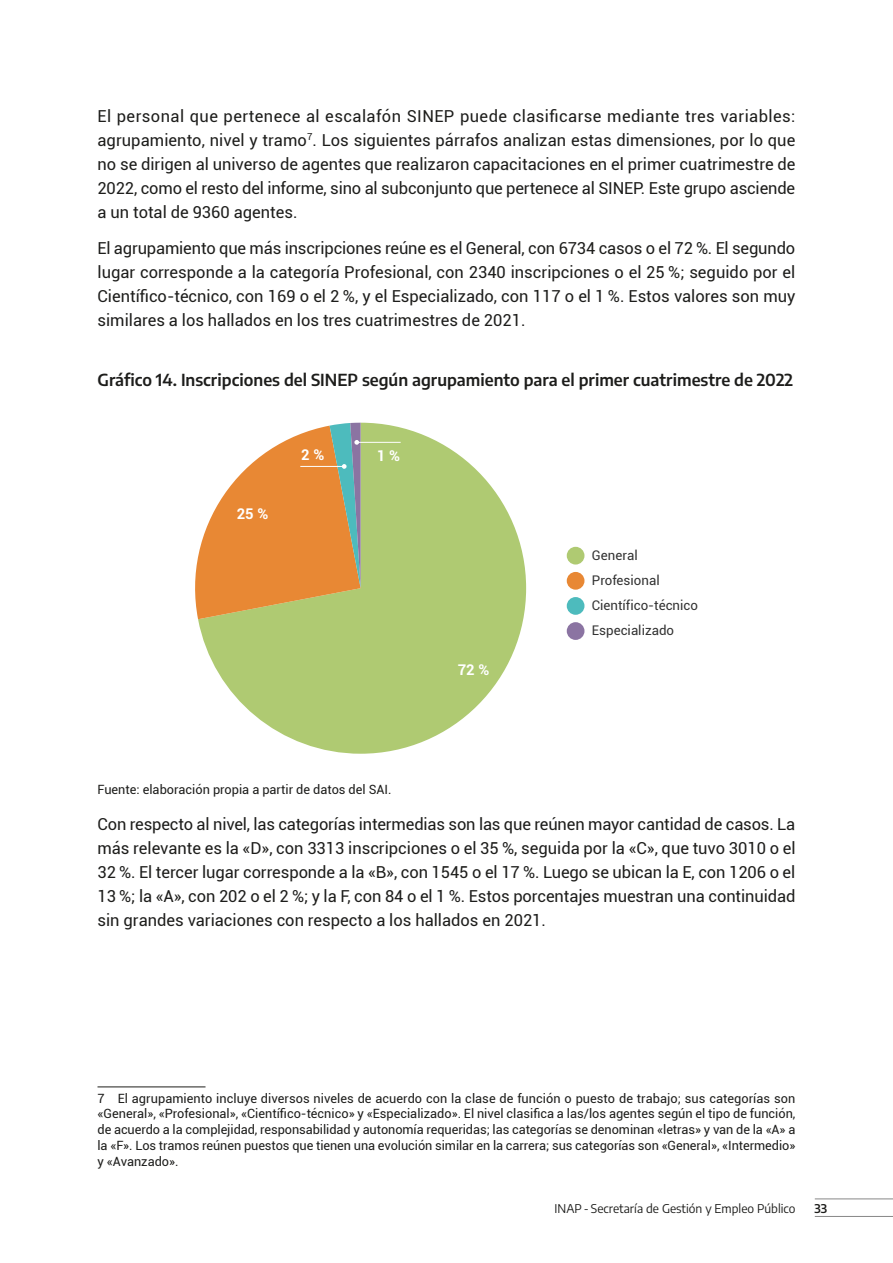
<style>
.page{position:relative;width:893px;height:1263px;background:#fff}
.page>*{position:absolute;margin:0;border:0;box-sizing:border-box;transform-origin:0 0}
.t1{font:16.5px/24px "Roboto";color:#1d1d1b;text-align:justify}
.t2{font:600 16.5px "Encode Sans";color:#1d1d1b}
.t3{font:700 14.85px "Roboto";color:#fff}
.t4{font:13.35px/25px "Roboto";color:#333}
.t5{font:12.75px/15.8px "Roboto";color:#1d1d1b;text-align:justify}
.t6{font:12px "Encode Sans";color:#1d1d1b}
.t7{font:600 12px "Encode Sans";color:#1d1d1b}
</style>
<div class="page">
<svg style="left:198px;top:423px;width:328px;height:331px;fill:#afca72"></svg>
<div style="left:567px;top:547px;width:17px;height:17px;background:#afca72;border-radius:50%"></div>
<div style="left:567px;top:572px;width:17px;height:18px;background:#e88834;border-radius:50%"></div>
<div style="left:567px;top:597px;width:17px;height:18px;background:#4dbbbd;border-radius:50%"></div>
<div style="left:567px;top:622px;width:17px;height:18px;background:#8b74a2;border-radius:50%"></div>
<hr style="left:357px;top:442px;width:44px;height:1px;background:#fff">
<svg style="left:195px;top:423px;width:166px;height:196px"></svg>
<hr style="left:98px;top:1087px;width:108px;height:1px;background:#1d1d1b">
<hr style="left:815px;top:1198px;width:78px;height:1px;background:#878787">
<hr style="left:815px;top:1216px;width:78px;height:1px;background:#878787">
<p class="t1" style="left:98px;top:103px;width:699px">El personal que pertenece al escalafón SINEP puede clasificarse mediante tres variables: agrupamiento, nivel y tramo<sup>7</sup>. Los siguientes párrafos analizan estas dimensiones, por lo que no se dirigen al universo de agentes que realizaron capacitaciones en el primer cuatrimestre de 2022, como el resto del informe, sino al subconjunto que pertenece al SINEP. Este grupo asciende a un total de 9360 agentes.</p>
<p class="t1" style="left:98px;top:235px;width:699px">El agrupamiento que más inscripciones reúne es el General, con 6734 casos o el 72 %. El segundo lugar corresponde a la categoría Profesional, con 2340 inscripciones o el 25 %; seguido por el Científico-técnico, con 169 o el 2 %, y el Especializado, con 117 o el 1 %. Estos valores son muy similares a los hallados en los tres cuatrimestres de 2021.</p>
<p class="t2" style="left:98px;top:368px;width:697px">Gráfico 14. Inscripciones del SINEP según agrupamiento para el primer cuatrimestre de 2022</p>
<p class="t3" style="left:237px;top:503px;width:33px">25 %</p>
<p class="t3" style="left:301px;top:444px;width:25px">2 %</p>
<p class="t3" style="left:377px;top:445px;width:25px">1 %</p>
<p class="t3" style="left:458px;top:659px;width:33px">72 %</p>
<p class="t4" style="left:592px;top:542px;width:108px">General<br>Profesional<br>Científico-técnico<br>Especializado</p>
<p class="t5" style="left:98px;top:781px;width:296px">Fuente: elaboración propia a partir de datos del SAI.</p>
<p class="t1" style="left:98px;top:811px;width:700px">Con respecto al nivel, las categorías intermedias son las que reúnen mayor cantidad de casos. La más relevante es la «D», con 3313 inscripciones o el 35 %, seguida por la «C», que tuvo 3010 o el 32 %. El tercer lugar corresponde a la «B», con 1545 o el 17 %. Luego se ubican la E, con 1206 o el 13 %; la «A», con 202 o el 2 %; y la F, con 84 o el 1 %. Estos porcentajes muestran una continuidad sin grandes variaciones con respecto a los hallados en 2021.</p>
<p class="t5" style="left:98px;top:1090px;width:699px">7 El agrupamiento incluye diversos niveles de acuerdo con la clase de función o puesto de trabajo; sus categorías son «General», «Profesional», «Científico-técnico» y «Especializado». El nivel clasifica a las/los agentes según el tipo de función, de acuerdo a la complejidad, responsabilidad y autonomía requeridas; las categorías se denominan «letras» y van de la «A» a la «F». Los tramos reúnen puestos que tienen una evolución similar en la carrera; sus categorías son «General», «Intermedio» y «Avanzado».</p>
<p class="t6" style="left:555px;top:1200px;width:242px">INAP - Secretaría de Gestión y Empleo Público</p>
<p class="t7" style="left:815px;top:1200px;width:14px">33</p>
</div>
